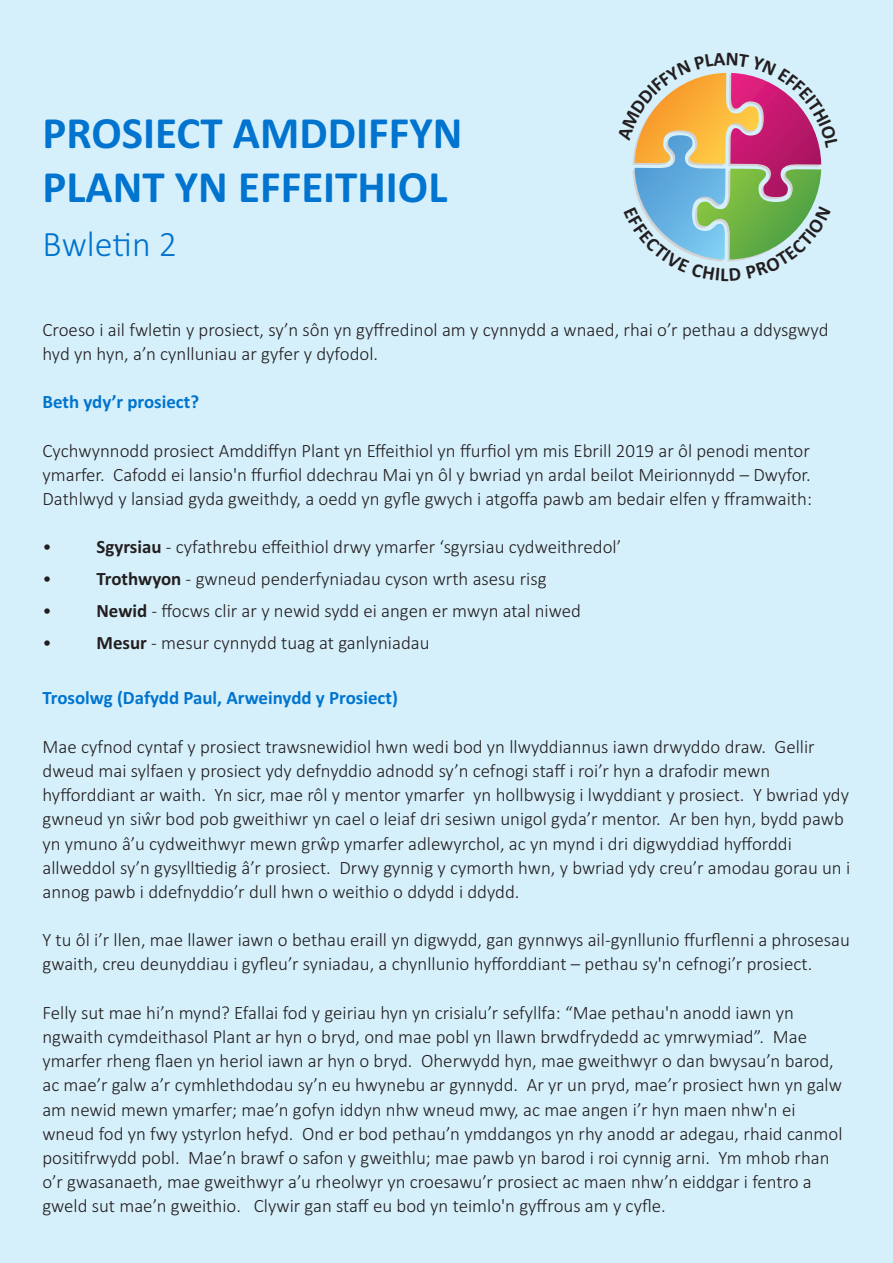
<style>
.page{position:relative;width:893px;height:1263px;background:#d6f0fb}
.page>*{position:absolute;margin:0;border:0;box-sizing:border-box;transform-origin:0 0}
.t1{font:700 45px/54px "Calibri";color:#0074ce}
.t2{font:300 36px "Calibri";color:#0074ce}
.t3{font:300 18.9px/24.2px "Calibri";color:#231f20}
.t4{font:700 18.9px "Calibri";color:#0074ce}
.s1{font-weight:700}
</style>
<div class="page">
<svg style="left:632px;top:72px;width:190px;height:190px"></svg>
<h1 class="t1" style="left:43px;top:106px;width:421px">PROSIECT AMDDIFFYN<br>PLANT YN EFFEITHIOL</h1>
<h2 class="t2" style="left:43px;top:223px;width:136px">Bwletin 2</h2>
<p class="t3" style="left:43px;top:317px;width:787px">Croeso i ail fwletin y prosiect, sy’n sôn yn gyffredinol am y cynnydd a wnaed, rhai o’r pethau a ddysgwyd hyd yn hyn, a’n cynlluniau ar gyfer y dyfodol.</p>
<p class="t4" style="left:43px;top:391px;width:158px">Beth ydy’r prosiect?</p>
<p class="t3" style="left:43px;top:438px;width:771px;text-align:justify">Cychwynnodd prosiect Amddiffyn Plant yn Effeithiol yn ffurfiol ym mis Ebrill 2019 ar ôl penodi mentor ymarfer. Cafodd ei lansio'n ffurfiol ddechrau Mai yn ôl y bwriad yn ardal beilot Meirionnydd – Dwyfor.<br>Dathlwyd y lansiad gyda gweithdy, a oedd yn gyfle gwych i atgoffa pawb am bedair elfen y fframwaith:</p>
<p class="t3" style="left:43px;top:535px;width:580px">• <span class="s1">Sgyrsiau</span> - cyfathrebu effeithiol drwy ymarfer ‘sgyrsiau cydweithredol’</p>
<p class="t3" style="left:43px;top:567px;width:505px">• <span class="s1">Trothwyon</span> - gwneud penderfyniadau cyson wrth asesu risg</p>
<p class="t3" style="left:43px;top:598px;width:540px">• <span class="s1">Newid</span> - ffocws clir ar y newid sydd ei angen er mwyn atal niwed</p>
<p class="t3" style="left:43px;top:630px;width:389px">• <span class="s1">Mesur</span> - mesur cynnydd tuag at ganlyniadau</p>
<p class="t4" style="left:43px;top:687px;width:357px">Trosolwg (Dafydd Paul, Arweinydd y Prosiect)</p>
<p class="t3" style="left:43px;top:734px;width:809px">Mae cyfnod cyntaf y prosiect trawsnewidiol hwn wedi bod yn llwyddiannus iawn drwyddo draw. Gellir dweud mai sylfaen y prosiect ydy defnyddio adnodd sy’n cefnogi staff i roi’r hyn a drafodir mewn hyfforddiant ar waith. Yn sicr, mae rôl y mentor ymarfer yn hollbwysig i lwyddiant y prosiect. Y bwriad ydy gwneud yn siŵr bod pob gweithiwr yn cael o leiaf dri sesiwn unigol gyda’r mentor. Ar ben hyn, bydd pawb yn ymuno â’u cydweithwyr mewn grŵp ymarfer adlewyrchol, ac yn mynd i dri digwyddiad hyfforddi allweddol sy’n gysylltiedig â’r prosiect. Drwy gynnig y cymorth hwn, y bwriad ydy creu’r amodau gorau un i annog pawb i ddefnyddio’r dull hwn o weithio o ddydd i ddydd.</p>
<p class="t3" style="left:42px;top:928px;width:809px">Y tu ôl i’r llen, mae llawer iawn o bethau eraill yn digwydd, gan gynnwys ail-gynllunio ffurflenni a phrosesau gwaith, creu deunyddiau i gyfleu’r syniadau, a chynllunio hyfforddiant – pethau sy'n cefnogi’r prosiect.</p>
<p class="t3" style="left:42px;top:1000px;width:802px">Felly sut mae hi’n mynd? Efallai fod y geiriau hyn yn crisialu’r sefyllfa: “Mae pethau'n anodd iawn yn ngwaith cymdeithasol Plant ar hyn o bryd, ond mae pobl yn llawn brwdfrydedd ac ymrwymiad”. Mae ymarfer rheng flaen yn heriol iawn ar hyn o bryd. Oherwydd hyn, mae gweithwyr o dan bwysau’n barod, ac mae’r galw a’r cymhlethdodau sy’n eu hwynebu ar gynnydd. Ar yr un pryd, mae’r prosiect hwn yn galw am newid mewn ymarfer; mae’n gofyn iddyn nhw wneud mwy, ac mae angen i’r hyn maen nhw'n ei wneud fod yn fwy ystyrlon hefyd. Ond er bod pethau’n ymddangos yn rhy anodd ar adegau, rhaid canmol positifrwydd pobl. Mae’n brawf o safon y gweithlu; mae pawb yn barod i roi cynnig arni. Ym mhob rhan o’r gwasanaeth, mae gweithwyr a’u rheolwyr yn croesawu’r prosiect ac maen nhw’n eiddgar i fentro a gweld sut mae’n gweithio. Clywir gan staff eu bod yn teimlo'n gyffrous am y cyfle.</p>
</div>
